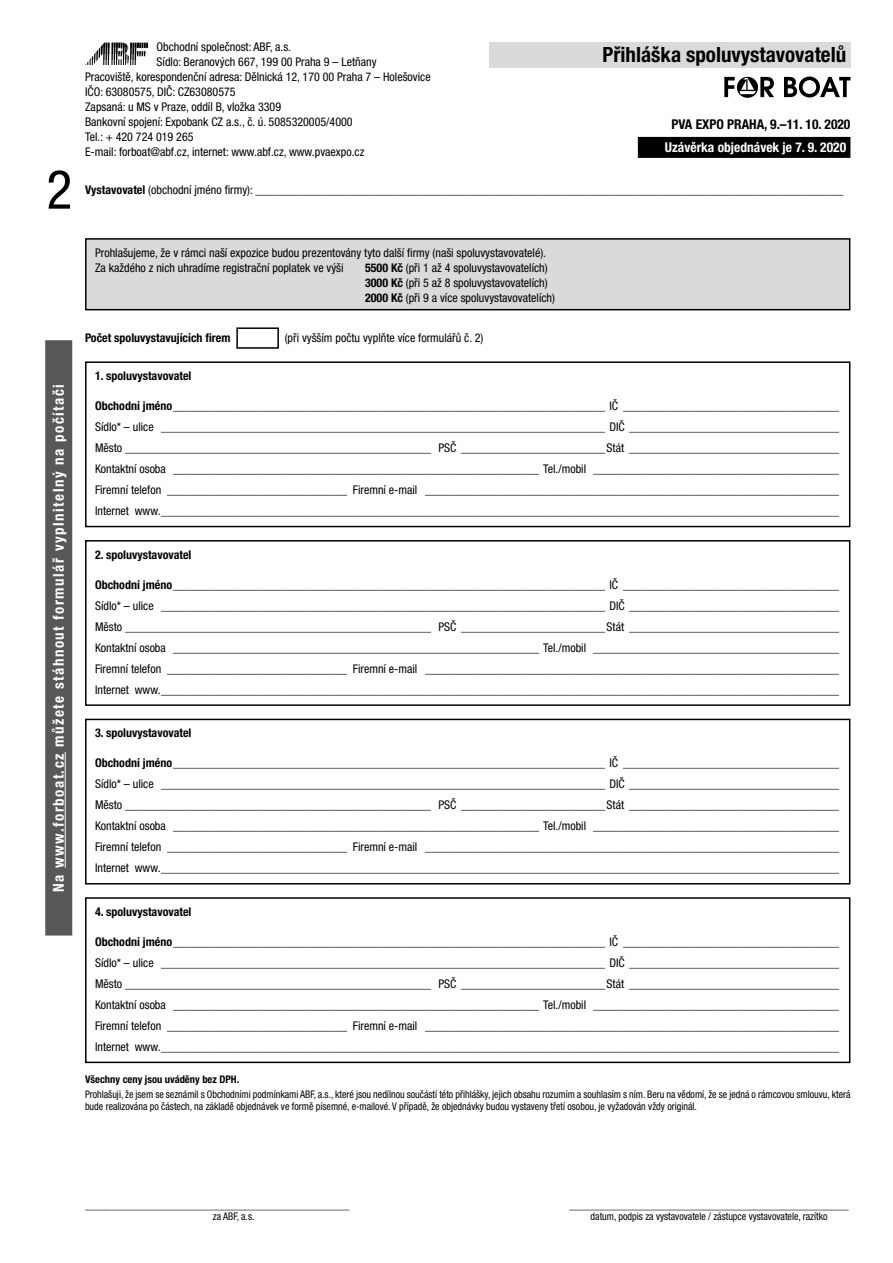
<style>
.page{position:relative;width:893px;height:1263px;background:#fff}
.page>*{position:absolute;margin:0;border:0;box-sizing:border-box;transform-origin:0 0}
.t1{font:condensed 54px "Helvetica Neue LT Pro";color:#000}
.t2{font:700 condensed 21px "Helvetica Neue LT Pro";color:#000}
.t3{font:700 condensed 15px "Helvetica Neue LT Pro";letter-spacing:.1em;color:#fff}
.t4{font:700 condensed 13.5px "Helvetica Neue LT Pro";color:#fff}
.t5{font:700 condensed 13.5px "Helvetica Neue LT Pro";color:#000}
.t6{font:condensed 12px/21px "Helvetica Neue LT Pro";color:#000;text-align:justify}
.t7{font:700 condensed 12px "Helvetica Neue LT Pro";color:#000}
.t8{font:condensed 10.5px/11.2px "Helvetica Neue LT Pro";color:#000;scale:.95 1}
.t9{font:700 condensed 10.5px "Helvetica Neue LT Pro";color:#000}
.s1{font-weight:700}
</style>
<div class="page">
<svg style="left:85px;top:42px;width:63px;height:23px"></svg>
<div style="left:45px;top:340px;width:27px;height:595px;background:#58585a"></div>
<hr style="left:65px;top:752px;width:1px;height:116px;background:#fff">
<div style="left:638px;top:137px;width:212px;height:21px;background:#000"></div>
<svg style="left:724px;top:77px;width:126px;height:21px"></svg>
<div style="left:489px;top:43px;width:361px;height:25px;background:#d9dadb"></div>
<div style="left:86px;top:239px;width:764px;height:71px;background:#d9dadb"></div>
<div style="left:85px;top:238px;width:765px;height:72px;border:2px solid #000"></div>
<div style="left:236px;top:327px;width:43px;height:22px;border:2px solid #000"></div>
<div style="left:85px;top:361px;width:765px;height:166px;border:2px solid #000"></div>
<div style="left:85px;top:540px;width:765px;height:166px;border:2px solid #000"></div>
<div style="left:85px;top:719px;width:765px;height:165px;border:2px solid #000"></div>
<div style="left:85px;top:897px;width:765px;height:166px;border:2px solid #000"></div>
<h1 class="t1" style="left:46px;top:158px;width:27px">2</h1>
<p class="t6" style="left:157px;top:36px;width:136px">Obchodní společnost: ABF, a.s.</p>
<p class="t6" style="left:157px;top:51px;width:221px">Sídlo: Beranových 667, 199 00 Praha 9 – Letňany</p>
<p class="t6" style="left:85px;top:66px;width:347px">Pracoviště, korespondenční adresa: Dělnická 12, 170 00 Praha 7 – Holešovice</p>
<p class="t6" style="left:85px;top:81px;width:152px">IČO: 63080575, DIČ: CZ63080575</p>
<p class="t6" style="left:85px;top:96px;width:198px">Zapsaná: u MS v Praze, oddíl B, vložka 3309</p>
<p class="t6" style="left:85px;top:111px;width:269px">Bankovní spojení: Expobank CZ a.s., č. ú. 5085320005/4000</p>
<p class="t6" style="left:85px;top:126px;width:110px">Tel.: + 420 724 019 265</p>
<p class="t6" style="left:85px;top:141px;width:281px">E-mail: forboat@abf.cz, internet: www.abf.cz, www.pvaexpo.cz</p>
<h2 class="t2" style="left:603px;top:42px;width:245px">Přihláška spoluvystavovatelů</h2>
<p class="t5" style="left:671px;top:116px;width:181px">PVA EXPO PRAHA, 9.–11. 10. 2020</p>
<p class="t4" style="left:665px;top:139px;width:183px">Uzávěrka objednávek je 7. 9. 2020</p>
<p class="t6" style="left:85px;top:179px;width:760px"><span class="s1">Vystavovatel</span> (obchodní jméno firmy): __________________________________________________________________________________________________</p>
<p class="t3" style="left:49px;top:892px;width:509px;rotate:-90deg">Na www.forboat.cz můžete stáhnout formulář vyplnitelný na počítači</p>
<p class="t6" style="left:95px;top:245px;width:453px;line-height:15px">Prohlašujeme, že v rámci naší expozice budou prezentovány tyto další firmy (naši spoluvystavovatelé).<br>Za každého z nich uhradíme registrační poplatek ve výši</p>
<p class="t6" style="left:365px;top:260px;width:191px;line-height:15px;text-align:left"><span class="s1">5500 Kč</span> (při 1 až 4 spoluvystavovatelích)<br><span class="s1">3000 Kč</span> (při 5 až 8 spoluvystavovatelích)<br><span class="s1">2000 Kč</span> (při 9 a více spoluvystavovatelích)</p>
<p class="t7" style="left:85px;top:331px;width:147px">Počet spoluvystavujících firem</p>
<p class="t6" style="left:285px;top:327px;width:200px">(při vyšším počtu vyplňte více formulářů č. 2)</p>
<p class="t7" style="left:95px;top:368px;width:98px">1. spoluvystavovatel</p>
<p class="t6" style="left:95px;top:395px;width:745px"><span class="s1">Obchodní jméno</span>________________________________________________________________________ IČ ____________________________________ Sídlo* – ulice __________________________________________________________________________ DIČ ___________________________________ Město ___________________________________________________ PSČ ________________________Stát ___________________________________ Kontaktní osoba _____________________________________________________________ Tel./mobil _________________________________________ Firemní telefon ______________________________ Firemní e-mail _____________________________________________________________________ Internet www._________________________________________________________________________________________________________________</p>
<p class="t7" style="left:95px;top:547px;width:98px">2. spoluvystavovatel</p>
<p class="t6" style="left:95px;top:574px;width:745px"><span class="s1">Obchodní jméno</span>________________________________________________________________________ IČ ____________________________________ Sídlo* – ulice __________________________________________________________________________ DIČ ___________________________________ Město ___________________________________________________ PSČ ________________________Stát ___________________________________ Kontaktní osoba _____________________________________________________________ Tel./mobil _________________________________________ Firemní telefon ______________________________ Firemní e-mail _____________________________________________________________________ Internet www._________________________________________________________________________________________________________________</p>
<p class="t7" style="left:95px;top:726px;width:98px">3. spoluvystavovatel</p>
<p class="t6" style="left:95px;top:752px;width:745px"><span class="s1">Obchodní jméno</span>________________________________________________________________________ IČ ____________________________________ Sídlo* – ulice __________________________________________________________________________ DIČ ___________________________________ Město ___________________________________________________ PSČ ________________________Stát ___________________________________ Kontaktní osoba _____________________________________________________________ Tel./mobil _________________________________________ Firemní telefon ______________________________ Firemní e-mail _____________________________________________________________________ Internet www._________________________________________________________________________________________________________________</p>
<p class="t7" style="left:95px;top:904px;width:98px">4. spoluvystavovatel</p>
<p class="t6" style="left:95px;top:931px;width:745px"><span class="s1">Obchodní jméno</span>________________________________________________________________________ IČ ____________________________________ Sídlo* – ulice __________________________________________________________________________ DIČ ___________________________________ Město ___________________________________________________ PSČ ________________________Stát ___________________________________ Kontaktní osoba _____________________________________________________________ Tel./mobil _________________________________________ Firemní telefon ______________________________ Firemní e-mail _____________________________________________________________________ Internet www._________________________________________________________________________________________________________________</p>
<p class="t9" style="left:85px;top:1073px;width:156px">Všechny ceny jsou uváděny bez DPH.</p>
<p class="t8" style="left:85px;top:1089px;width:807px">Prohlašuji, že jsem se seznámil s Obchodními podmínkami ABF, a.s., které jsou nedílnou součástí této přihlášky, jejich obsahu rozumím a souhlasím s ním. Beru na vědomí, že se jedná o rámcovou smlouvu, která bude realizována po částech, na základě objednávek ve formě písemné, e-mailové. V případě, že objednávky budou vystaveny třetí osobou, je vyžadován vždy originál.</p>
<p class="t8" style="left:85px;top:1199px;width:280px">_____________________________________________________</p>
<p class="t8" style="left:569px;top:1199px;width:296px">________________________________________________________</p>
<p class="t8" style="left:213px;top:1210px;width:45px">za ABF, a.s.</p>
<p class="t8" style="left:591px;top:1210px;width:251px">datum, podpis za vystavovatele / zástupce vystavovatele, razítko</p>
</div>
